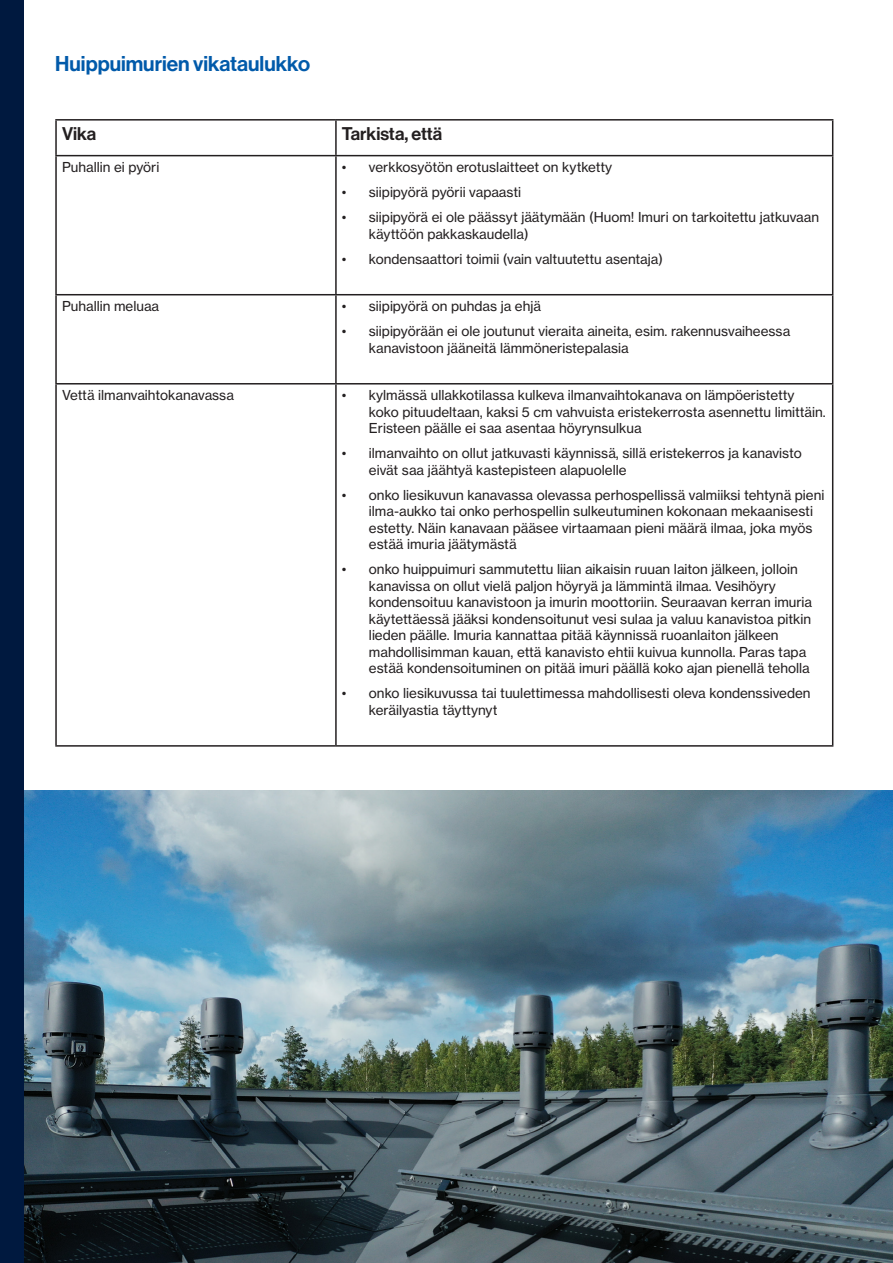
<style>
.page{position:relative;width:893px;height:1263px;background:#fff}
.page>*{position:absolute;margin:0;border:0;box-sizing:border-box;transform-origin:0 0}
.Sub_Otsikko{font:21px "N Haas Grotesk DS Pro 65 Md";color:#015aaa}
.t1{font:18px "N Haas Grotesk DS Pro 65 Md";color:#231f20}
.t2{font:13.5px/16.5px "N Haas Grotesk TX Pro 55 Rg";color:#231f20}
</style>
<div class="page">
<hr style="left:55px;top:119px;width:281px;height:2px;background:#231f20">
<hr style="left:55px;top:121px;width:2px;height:34px;background:#231f20">
<hr style="left:336px;top:119px;width:497px;height:2px;background:#231f20">
<hr style="left:335px;top:121px;width:2px;height:34px;background:#231f20">
<hr style="left:832px;top:121px;width:1px;height:34px;background:#231f20">
<hr style="left:55px;top:155px;width:281px;height:1px;background:#231f20">
<hr style="left:55px;top:156px;width:2px;height:138px;background:#231f20">
<hr style="left:336px;top:155px;width:497px;height:1px;background:#231f20">
<hr style="left:335px;top:156px;width:2px;height:138px;background:#231f20">
<hr style="left:832px;top:156px;width:1px;height:138px;background:#231f20">
<hr style="left:55px;top:294px;width:281px;height:1px;background:#231f20">
<hr style="left:55px;top:295px;width:2px;height:88px;background:#231f20">
<hr style="left:336px;top:294px;width:497px;height:1px;background:#231f20">
<hr style="left:335px;top:295px;width:2px;height:88px;background:#231f20">
<hr style="left:832px;top:295px;width:1px;height:88px;background:#231f20">
<hr style="left:55px;top:383px;width:281px;height:1px;background:#231f20">
<hr style="left:55px;top:384px;width:2px;height:361px;background:#231f20">
<hr style="left:336px;top:383px;width:497px;height:1px;background:#231f20">
<hr style="left:335px;top:384px;width:2px;height:361px;background:#231f20">
<hr style="left:832px;top:384px;width:1px;height:361px;background:#231f20">
<hr style="left:55px;top:745px;width:281px;height:2px;background:#231f20">
<hr style="left:336px;top:745px;width:497px;height:2px;background:#231f20">
<img style="left:23px;top:790px;width:870px;height:473px">
<div style="left:0;top:0;width:23px;height:1263px;background:#00193f"></div>
<p class="Sub_Otsikko" style="left:55px;top:52px;width:256px">Huippuimurien vikataulukko</p>
<p class="t1" style="left:62px;top:123px;width:36px">Vika</p>
<p class="t1" style="left:342px;top:123px;width:102px">Tarkista, että</p>
<p class="t2" style="left:62px;top:159px;width:99px">Puhallin ei pyöri</p>
<p class="t2" style="left:342px;top:159px;width:272px">• verkkosyötön erotuslaitteet on kytketty</p>
<p class="t2" style="left:342px;top:184px;width:181px">• siipipyörä pyörii vapaasti</p>
<p class="t2" style="left:369px;top:209px;width:452px;text-indent:-27px">• siipipyörä ei ole päässyt jäätymään (Huom! Imuri on tarkoitettu jatkuvaan käyttöön pakkaskaudella)</p>
<p class="t2" style="left:342px;top:250px;width:323px">• kondensaattori toimii (vain valtuutettu asentaja)</p>
<p class="t2" style="left:62px;top:298px;width:99px">Puhallin meluaa</p>
<p class="t2" style="left:342px;top:298px;width:201px">• siipipyörä on puhdas ja ehjä</p>
<p class="t2" style="left:369px;top:323px;width:423px;text-indent:-27px">• siipipyörään ei ole joutunut vieraita aineita, esim. rakennusvaiheessa kanavistoon jääneitä lämmöneristepalasia</p>
<p class="t2" style="left:62px;top:387px;width:173px">Vettä ilmanvaihtokanavassa</p>
<p class="t2" style="left:369px;top:387px;width:458px;text-indent:-27px">• kylmässä ullakkotilassa kulkeva ilmanvaihtokanava on lämpöeristetty koko pituudeltaan, kaksi 5 cm vahvuista eristekerrosta asennettu limittäin.<br>Eristeen päälle ei saa asentaa höyrynsulkua</p>
<p class="t2" style="left:369px;top:445px;width:434px;text-indent:-27px">• ilmanvaihto on ollut jatkuvasti käynnissä, sillä eristekerros ja kanavisto eivät saa jäähtyä kastepisteen alapuolelle</p>
<p class="t2" style="left:369px;top:487px;width:457px;text-indent:-27px">• onko liesikuvun kanavassa olevassa perhospellissä valmiiksi tehtynä pieni ilma-aukko tai onko perhospellin sulkeutuminen kokonaan mekaanisesti estetty. Näin kanavaan pääsee virtaamaan pieni määrä ilmaa, joka myös estää imuria jäätymästä</p>
<p class="t2" style="left:369px;top:561px;width:445px;text-indent:-27px">• onko huippuimuri sammutettu liian aikaisin ruuan laiton jälkeen, jolloin kanavissa on ollut vielä paljon höyryä ja lämmintä ilmaa. Vesihöyry kondensoituu kanavistoon ja imurin moottoriin. Seuraavan kerran imuria käytettäessä jääksi kondensoitunut vesi sulaa ja valuu kanavistoa pitkin lieden päälle. Imuria kannattaa pitää käynnissä ruoanlaiton jälkeen mahdollisimman kauan, että kanavisto ehtii kuivua kunnolla. Paras tapa estää kondensoituminen on pitää imuri päällä koko ajan pienellä teholla</p>
<p class="t2" style="left:369px;top:685px;width:443px;text-indent:-27px">• onko liesikuvussa tai tuulettimessa mahdollisesti oleva kondenssiveden keräilyastia täyttynyt</p>
</div>
